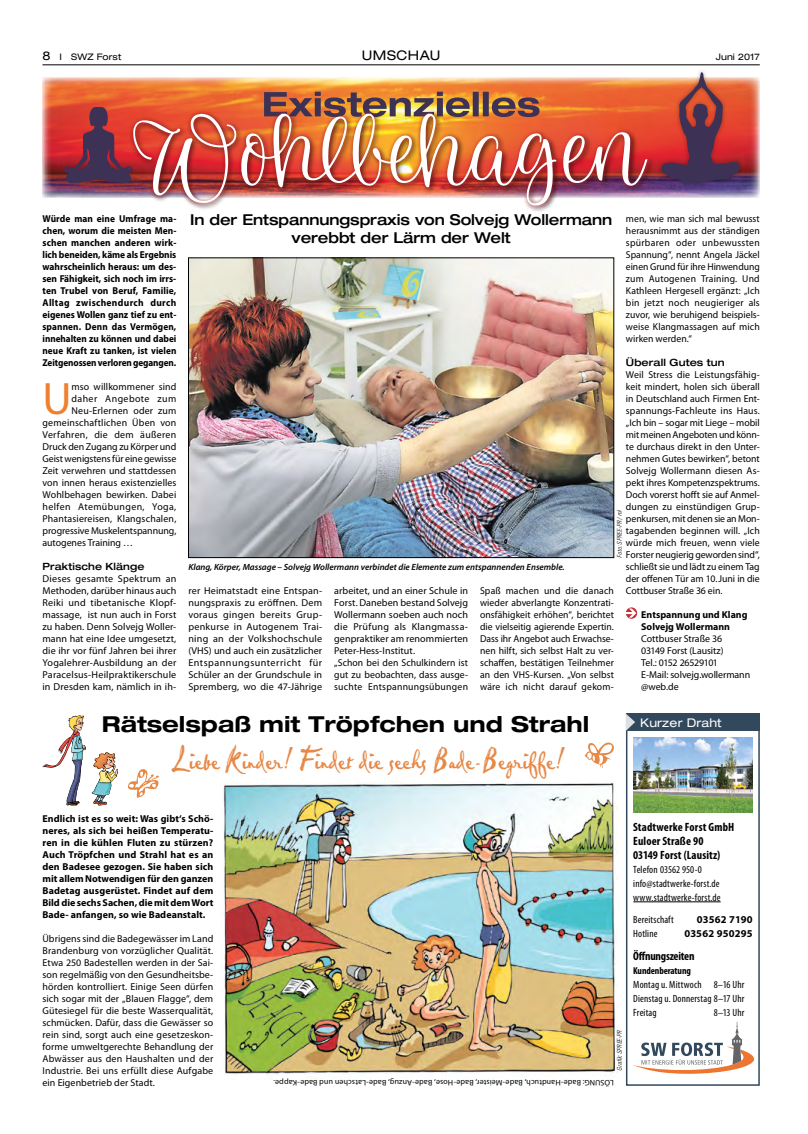
<style>
.page{position:relative;width:808px;height:1134px;background:#fff}
.page>*{position:absolute;margin:0;border:0;box-sizing:border-box;transform-origin:0 0}
.t1{font:45.6px "Myriad Pro";color:#ef8030}
.t2{font:30px "Pablo Plain";color:#e68947}
.t3{font:700 expanded 22px "Helvetica Neue LT";color:#000}
.t4{font:500 expanded 15px/18px "Helvetica Neue LT";letter-spacing:-.005em;color:#000;text-align:center}
.t5{font:expanded 13.3px "Helvetica Neue LT";letter-spacing:.04em;color:#000}
.t6{font:700 condensed 12px/14px "Myriad Pro";letter-spacing:.01em;color:#000}
.t7{font:700 condensed 12px "Myriad Pro";letter-spacing:-.02em;color:#000}
.t8{font:expanded 12px "Helvetica Neue LT";letter-spacing:.01em;color:#fff}
.t9{font:condensed 10.5px/14px "Myriad Pro";letter-spacing:.01em;color:#000}
.t10{font:700 10.5px "Myriad Pro";letter-spacing:.015em;color:#000}
.t11{font:10px/12px "Myriad Pro";letter-spacing:.01em;color:#000;text-align:justify}
.t12{font:700 10px/12px "Myriad Pro";color:#000;text-align:justify;scale:.94 1}
.t13{font:700 10px/12px "Myriad Pro";color:#000;text-align:justify}
.t14{font:10px/12px "Myriad Pro";letter-spacing:-.01em;color:#000}
.t15{font:10px "Myriad Pro";letter-spacing:.04em;color:#000}
.t16{font:500 expanded 10px "Helvetica Neue LT";letter-spacing:.01em;color:#000}
.t17{font:10px "Myriad Pro";letter-spacing:.03em;color:#000}
.t18{font:700 condensed 10px "Myriad Pro";letter-spacing:-.015em;color:#000}
.t19{font:italic 600 9px "Myriad Pro";color:#000}
.t20{font:expanded 9px "Helvetica Neue LT";letter-spacing:.01em;color:#000}
.t21{font:8px "Myriad Pro";letter-spacing:.015em;color:#000}
.t22{font:italic 300 condensed 6.5px "Univers";color:#000}
.s1{font-size:12px}
</style>
<div class="page">
<img style="left:223px;top:782px;width:394px;height:298px">
<img style="left:43px;top:78px;width:717px;height:120px">
<hr style="left:43px;top:64px;width:717px;height:1px;background:#000">
<div style="left:626px;top:714px;width:134px;height:372px;border:2px solid #32485c"></div>
<hr style="left:633px;top:901px;width:88px;height:1px;background:#000">
<svg style="left:633px;top:1022px;width:121px;height:52px"></svg>
<div style="left:626px;top:714px;width:134px;height:17px;background:#32485c"></div>
<svg style="left:626px;top:714px;width:9px;height:17px"></svg>
<img style="left:190px;top:260px;width:422px;height:296px">
<div style="left:188px;top:258px;width:426px;height:300px;border:1px solid #000"></div>
<div style="left:130px;top:110px;width:525px;height:103px;background:#000;opacity:.75"></div>
<div style="left:128px;top:108px;width:524px;height:102px;background:#c82b34;opacity:.75"></div>
<img style="left:563px;top:132px;width:84px;height:56px">
<div style="left:657px;top:67px;width:88px;height:121px;background:#000;opacity:.3"></div>
<svg style="left:661px;top:72px;width:79px;height:112px;background:#a04a4c"></svg>
<img style="left:64px;top:92px;width:492px;height:113px">
<svg style="left:626px;top:607px;width:11px;height:12px"></svg>
<svg style="left:92px;top:752px;width:26px;height:53px"></svg>
<svg style="left:42px;top:715px;width:44px;height:90px"></svg>
<svg style="left:128px;top:769px;width:31px;height:29px"></svg>
<svg style="left:584px;top:742px;width:30px;height:26px"></svg>
<img style="left:633px;top:738px;width:120px;height:75px">
<p class="t20" style="left:43px;top:51px;width:80px"><span class="s1">8</span> I SWZ Forst</p>
<h3 class="t5" style="left:362px;top:47px;width:80px">UMSCHAU</h3>
<p class="t20" style="left:716px;top:51px;width:45px">Juni 2017</p>
<p class="t12" style="left:43px;top:212px;width:144px">Würde man eine Umfrage ma&shy;chen, worum die meisten Men&shy;schen manchen anderen wirk&shy;lich beneiden, käme als Ergebnis wahrscheinlich heraus: um des&shy;sen Fähigkeit, sich noch im irrs&shy;ten Trubel von Beruf, Familie, Alltag zwischendurch durch eigenes Wollen ganz tief zu ent&shy;spannen. Denn das Vermögen, innehalten zu können und dabei neue Kraft zu tanken, ist vielen Zeitgenossen verloren gegangen.</p>
<h1 class="t1" style="left:43px;top:370px;width:31px">U</h1>
<p class="t11" style="left:72px;top:380px;width:106px">mso willkommener sind</p>
<p class="t15" style="left:72px;top:392px;width:106px">daher Angebote zum</p>
<p class="t11" style="left:72px;top:404px;width:106px">Neu-Erlernen oder zum</p>
<p class="t11" style="left:43px;top:416px;width:135px">gemeinschaftlichen Üben von</p>
<p class="t17" style="left:43px;top:428px;width:135px">Verfahren, die dem äußeren</p>
<p class="t11" style="left:43px;top:440px;width:135px">Druck den Zugang zu Körper und</p>
<p class="t14" style="left:43px;top:452px;width:135px">Geist wenigstens für eine gewisse</p>
<p class="t11" style="left:43px;top:464px;width:135px">Zeit verwehren und stattdessen</p>
<p class="t11" style="left:43px;top:476px;width:135px">von innen heraus existenzielles</p>
<p class="t11" style="left:43px;top:488px;width:135px">Wohlbehagen bewirken. Dabei</p>
<p class="t15" style="left:43px;top:500px;width:135px">helfen Atemübungen, Yoga,</p>
<p class="t11" style="left:43px;top:512px;width:135px">Phantasiereisen, Klangschalen,</p>
<p class="t14" style="left:43px;top:524px;width:135px">progressive Muskelentspannung,</p>
<p class="t11" style="left:43px;top:536px;width:92px">autogenes Training …</p>
<p class="t16" style="left:43px;top:560px;width:103px">Praktische Klänge</p>
<p class="t11" style="left:43px;top:572px;width:135px">Dieses gesamte Spektrum an Methoden, darüber hinaus auch Reiki und tibetanische Klopf&shy;massage, ist nun auch in Forst zu haben. Denn Solvejg Woller&shy;mann hat eine Idee umgesetzt, die ihr vor fünf Jahren bei ihrer Yogalehrer-Ausbildung an der Paracelsus-Heilpraktikerschule in Dresden kam, nämlich in ih-</p>
<h3 class="t4" style="left:190px;top:211px;width:424px">In der Entspannungspraxis von Solvejg Wollermann verebbt der Lärm der Welt</h3>
<p class="t11" style="left:626px;top:212px;width:135px">men, wie man sich mal bewusst herausnimmt aus der ständigen spürbaren oder unbewussten Spannung“, nennt Angela Jäckel einen Grund für ihre Hinwendung zum Autogenen Training. Und Kathleen Hergesell ergänzt: „Ich bin jetzt noch neugieriger als zuvor, wie beruhigend beispiels&shy;weise Klangmassagen auf mich wirken werden.“</p>
<p class="t16" style="left:626px;top:356px;width:100px">Überall Gutes tun</p>
<p class="t11" style="left:626px;top:368px;width:135px">Weil Stress die Leistungsfähig&shy;keit mindert, holen sich überall in Deutschland auch Firmen Ent&shy;spannungs-Fachleute ins Haus. „Ich bin – sogar mit Liege – mobil mit meinen Angeboten und könn&shy;te durchaus direkt in den Unter&shy;nehmen Gutes bewirken“, betont Solvejg Wollermann diesen As&shy;pekt ihres Kompetenzspektrums.<br>Doch vorerst hofft sie auf Anmel&shy;dungen zu einstündigen Grup&shy;penkursen, mit denen sie an Mon&shy;tagabenden beginnen will. „Ich würde mich freuen, wenn viele Forster neugierig geworden sind“, schließt sie und lädt zu einem Tag der offenen Tür am 10.Juni in die Cottbuser Straße 36 ein.</p>
<p class="t13" style="left:641px;top:608px;width:108px">Entspannung und Klang<br>Solvejg Wollermann</p>
<p class="t14" style="left:641px;top:632px;width:110px">Cottbuser Straße 36<br>03149 Forst (Lausitz)<br>Tel.: 0152 26529101<br>E-Mail: solvejg.wollermann @web.de</p>
<p class="t22" style="left:616px;top:558px;width:50px;rotate:-90deg">Foto: SPREE-PR /ml</p>
<p class="t19" style="left:188px;top:561px;width:378px">Klang, Körper, Massage – Solvejg Wollermann verbindet die Elemente zum entspannenden Ensemble.</p>
<p class="t11" style="left:188px;top:584px;width:135px">rer Heimatstadt eine Entspan&shy;nungspraxis zu eröffnen. Dem voraus gingen bereits Grup&shy;penkurse in Autogenem Trai&shy;ning an der Volkshochschule (VHS) und auch ein zusätzlicher Entspannungsunterricht für Schüler an der Grundschule in Spremberg, wo die 47-Jährige</p>
<p class="t11" style="left:480px;top:584px;width:135px">Spaß machen und die danach wieder abverlangte Konzentrati&shy;onsfähigkeit erhöhen“, berichtet die vielseitig agierende Expertin.<br>Dass ihr Angebot auch Erwachse&shy;nen hilft, sich selbst Halt zu ver&shy;schaffen, bestätigen Teilnehmer an den VHS-Kursen. „Von selbst wäre ich nicht darauf gekom-</p>
<p class="t11" style="left:334px;top:584px;width:135px;text-align:left">arbeitet, und an einer Schule in<br>Forst. Daneben bestand Solvejg<br>Wollermann soeben auch noch die Prüfung als Klangmassa&shy;genpraktiker am renommierten<br>Peter-Hess-Institut.<br>„Schon bei den Schulkindern ist gut zu beobachten, dass ausge&shy;suchte Entspannungsübungen</p>
<h3 class="t3" style="left:102px;top:711px;width:489px">Rätselspaß mit Tröpfchen und Strahl</h3>
<h2 class="t2" style="left:173px;top:741px;width:392px">Liebe Kinder! Findet die sechs Bade-Begriffe!</h2>
<p class="t8" style="left:640px;top:715px;width:83px">Kurzer Draht</p>
<p class="t13" style="left:43px;top:812px;width:172px">Endlich ist es so weit: Was gibt‘s Schö&shy;neres, als sich bei heißen Temperatu&shy;ren in die kühlen Fluten zu stürzen?<br>Auch Tröpfchen und Strahl hat es an den Badesee gezogen. Sie haben sich mit allem Notwendigen für den ganzen Badetag ausgerüstet. Findet auf dem Bild die sechs Sachen, die mit dem Wort Bade- anfangen, so wie Badeanstalt.</p>
<p class="t11" style="left:43px;top:932px;width:172px">Übrigens sind die Badegewässer im Land Brandenburg von vorzüglicher Qualität.<br>Etwa 250 Badestellen werden in der Sai&shy;son regelmäßig von den Gesundheitsbe&shy;hörden kontrolliert. Einige Seen dürfen sich sogar mit der „Blauen Flagge“, dem Gütesiegel für die beste Wasserqualität, schmücken. Dafür, dass die Gewässer so rein sind, sorgt auch eine gesetzeskon&shy;forme umweltgerechte Behandlung der Abwässer aus den Haushalten und der Industrie. Bei uns erfüllt diese Aufgabe ein Eigenbetrieb der Stadt.</p>
<p class="t22" style="left:616px;top:1071px;width:42px;rotate:-90deg">Grafik: SPREE-PR</p>
<p class="t21" style="left:614px;top:1087px;width:342px;rotate:-180deg">LÖSUNG: Bade-Handtuch, Bade-Meister, Bade-Hose, Bade-Anzug, Bade-Latschen und Bade-Kappe.</p>
<p class="t6" style="left:633px;top:819px;width:103px">Stadtwerke Forst GmbH<br>Euloer Straße 90<br>03149 Forst (Lausitz)</p>
<p class="t9" style="left:633px;top:862px;width:89px">Telefon 03562 950-0 info@stadtwerke-forst.de www.stadtwerke-forst.de</p>
<p class="t9" style="left:633px;top:913px;width:42px">Bereitschaft</p>
<p class="t10" style="left:697px;top:913px;width:57px">03562 7190</p>
<p class="t9" style="left:633px;top:927px;width:26px">Hotline</p>
<p class="t10" style="left:684px;top:927px;width:70px">03562 950295</p>
<p class="t7" style="left:633px;top:948px;width:63px">Öffnungszeiten</p>
<p class="t18" style="left:633px;top:964px;width:59px">Kundenberatung</p>
<p class="t9" style="left:633px;top:977px;width:112px;text-align:justify">Montag u. Mittwoch 8–16 Uhr Dienstag u. Donnerstag 8–17 Uhr Freitag</p>
<p class="t9" style="left:714px;top:1005px;width:32px">8–13 Uhr</p>
</div>
